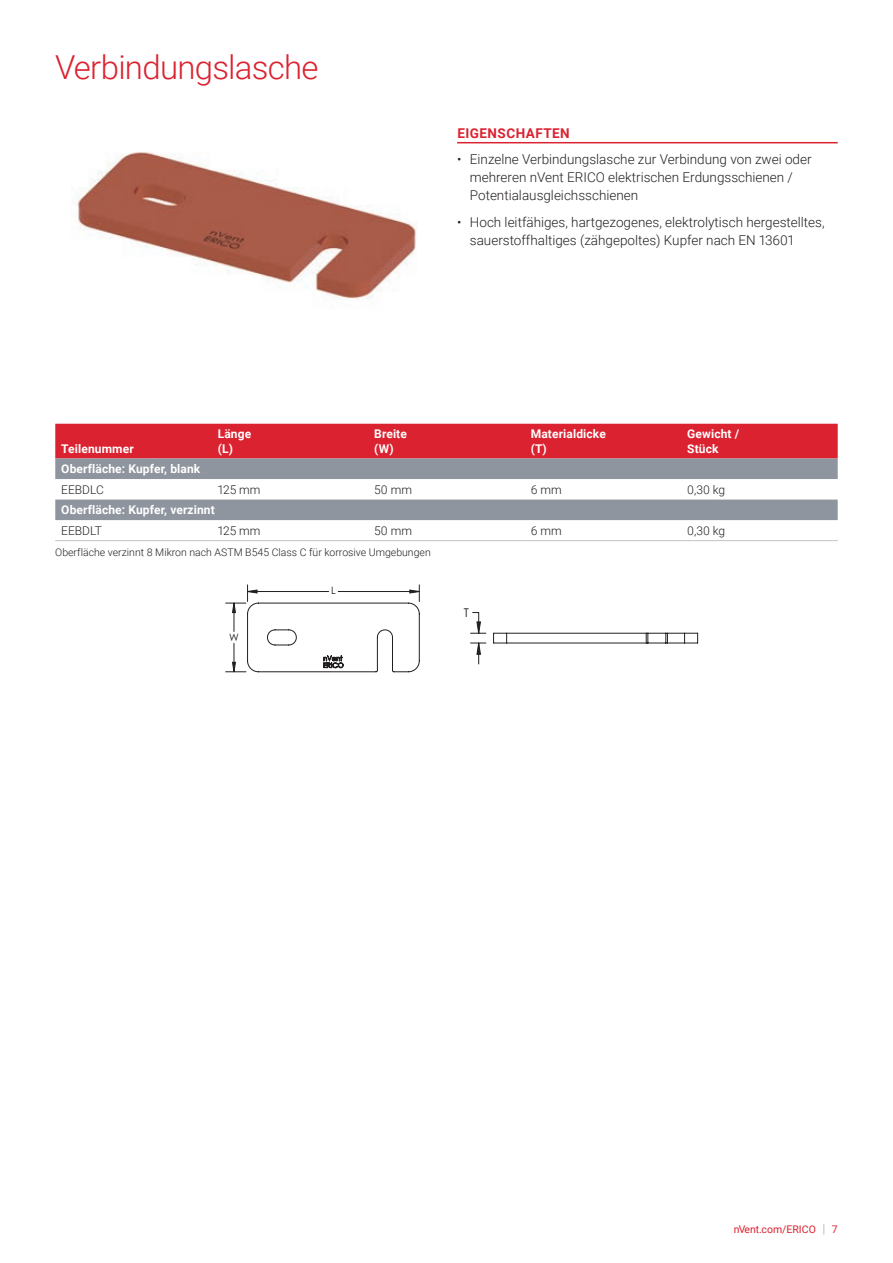
<style>
.page{position:relative;width:893px;height:1263px;background:#fff}
.page>*{position:absolute;margin:0;border:0;box-sizing:border-box;transform-origin:0 0}
.t1{font:300 33px "Roboto";letter-spacing:-.02em;color:#db2230}
.t2{font:300 13.5px/18px "Roboto";color:#231f20}
.Subhead_-_nVent_Data{font:700 13.5px "Roboto";letter-spacing:.035em;color:#db2230}
.Table_Subhead_-_nVen{font:700 12px/14.2px "Roboto";letter-spacing:.01em;color:#fff}
.Table_Text_-_nVent_D{font:300 12px "Roboto";color:#231f20}
.t3{font:12px "Century Gothic";color:#231f20}
.Text_Illustration{font:300 10.5px "Roboto";color:#231f20}
.t4{font:10.5px "Roboto";color:#db2230}
.t5{font:10.2px "Century Gothic";color:#231f20}
.s1{font-weight:300;font-size:12.6px;color:#8f959e}
</style>
<div class="page">
<hr style="left:457px;top:142px;width:381px;height:1px;background:#db2230">
<img style="left:71px;top:152px;width:346px;height:148px">
<div style="left:55px;top:424px;width:783px;height:34px;background:#db2230"></div>
<svg style="left:55px;top:458px;width:783px;height:62px;fill:#8f959e"></svg>
<hr style="left:55px;top:540px;width:157px;height:1px;background:#c0c3c9">
<hr style="left:212px;top:540px;width:156px;height:1px;background:#c0c3c9">
<hr style="left:368px;top:540px;width:157px;height:1px;background:#c0c3c9">
<hr style="left:525px;top:540px;width:156px;height:1px;background:#c0c3c9">
<hr style="left:681px;top:540px;width:157px;height:1px;background:#c0c3c9">
<svg style="left:225px;top:584px;width:195px;height:89px"></svg>
<hr style="left:507px;top:643px;width:139px;height:1px;background:#231f20">
<hr style="left:507px;top:633px;width:139px;height:1px;background:#231f20">
<svg style="left:646px;top:633px;width:52px;height:11px"></svg>
<svg style="left:493px;top:633px;width:14px;height:11px"></svg>
<svg style="left:471px;top:642px;width:15px;height:22px"></svg>
<svg style="left:471px;top:612px;width:15px;height:22px"></svg>
<p class="t1" style="left:55px;top:44px;width:265px">Verbindungslasche</p>
<p class="Subhead_-_nVent_Data" style="left:457px;top:123px;width:114px">EIGENSCHAFTEN</p>
<p class="t2" style="left:470px;top:150px;width:343px;text-indent:-13px">• Einzelne Verbindungslasche zur Verbindung von zwei oder mehreren nVent ERICO elektrischen Erdungsschienen /<br>Potentialausgleichsschienen</p>
<p class="t2" style="left:470px;top:212px;width:356px;text-indent:-13px">• Hoch leitfähiges, hartgezogenes, elektrolytisch hergestelltes, sauerstoffhaltiges (zähgepoltes) Kupfer nach EN 13601</p>
<p class="Table_Subhead_-_nVen" style="left:61px;top:441px;width:74px">Teilenummer</p>
<p class="Table_Subhead_-_nVen" style="left:218px;top:426px;width:35px">Länge (L)</p>
<p class="Table_Subhead_-_nVen" style="left:374px;top:426px;width:34px">Breite (W)</p>
<p class="Table_Subhead_-_nVen" style="left:531px;top:426px;width:77px">Materialdicke (T)</p>
<p class="Table_Subhead_-_nVen" style="left:687px;top:426px;width:54px">Gewicht /<br>Stück</p>
<p class="Table_Subhead_-_nVen" style="left:61px;top:461px;width:141px">Oberfläche: Kupfer, blank</p>
<p class="Table_Text_-_nVent_D" style="left:61px;top:481px;width:44px">EEBDLC</p>
<p class="Table_Text_-_nVent_D" style="left:218px;top:481px;width:44px">125 mm</p>
<p class="Table_Text_-_nVent_D" style="left:374px;top:481px;width:39px">50 mm</p>
<p class="Table_Text_-_nVent_D" style="left:531px;top:481px;width:32px">6 mm</p>
<p class="Table_Text_-_nVent_D" style="left:687px;top:481px;width:40px">0,30 kg</p>
<p class="Table_Subhead_-_nVen" style="left:61px;top:502px;width:155px">Oberfläche: Kupfer, verzinnt</p>
<p class="Table_Text_-_nVent_D" style="left:61px;top:522px;width:42px">EEBDLT</p>
<p class="Table_Text_-_nVent_D" style="left:218px;top:522px;width:44px">125 mm</p>
<p class="Table_Text_-_nVent_D" style="left:374px;top:522px;width:39px">50 mm</p>
<p class="Table_Text_-_nVent_D" style="left:531px;top:522px;width:32px">6 mm</p>
<p class="Table_Text_-_nVent_D" style="left:687px;top:522px;width:40px">0,30 kg</p>
<p class="Text_Illustration" style="left:55px;top:545px;width:377px">Oberfläche verzinnt 8 Mikron nach ASTM B545 Class C für korrosive Umgebungen</p>
<p class="t5" style="left:229px;top:630px;width:11px">W</p>
<p class="t5" style="left:331px;top:583px;width:6px">L</p>
<p class="t3" style="left:464px;top:604px;width:7px">T</p>
<p class="t4" style="left:734px;top:1222px;width:105px">nVent.com/ERICO <span class="s1">|</span> 7</p>
</div>
